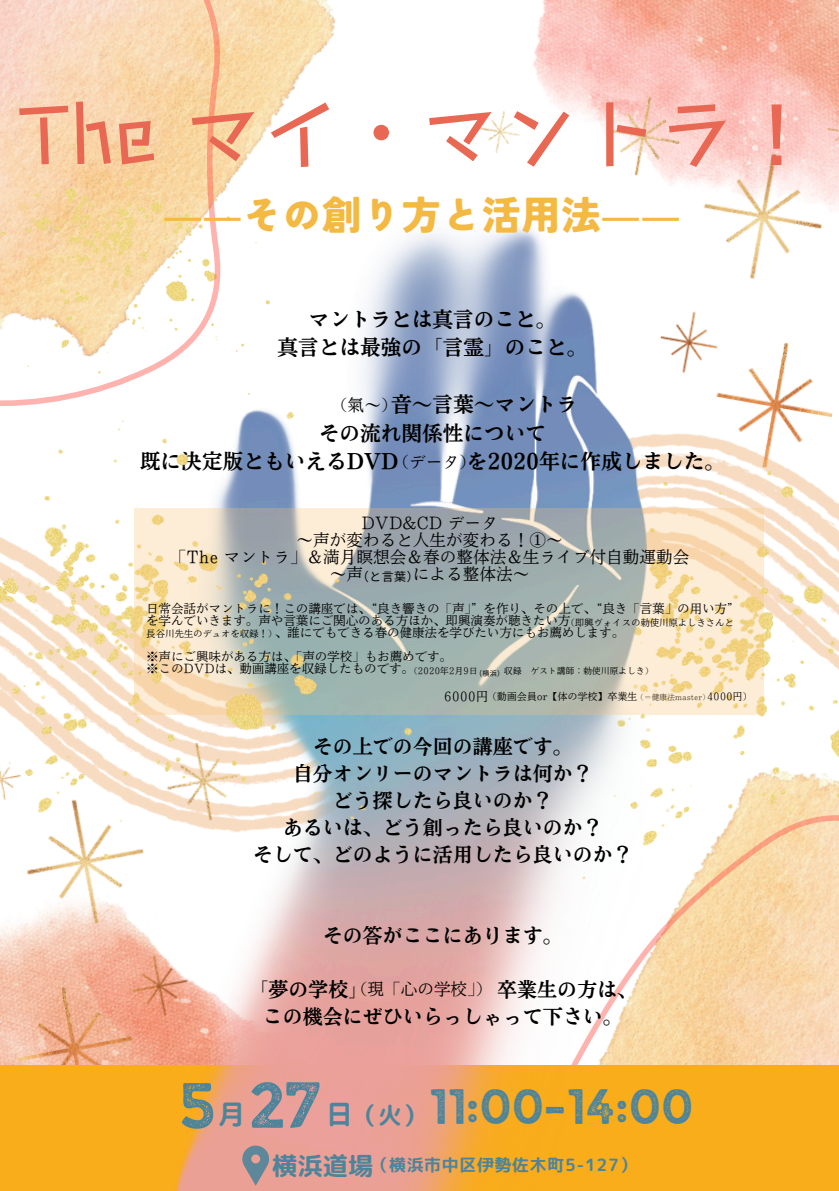
<style>
.page{position:relative;width:839px;height:1191px;background:#fff}
.page>*{position:absolute;margin:0;border:0;box-sizing:border-box;transform-origin:0 0}
.t1{font:79px "Canva Stick Std B";color:#e86853}
.t2{font:61.6px "JA Jaya Giri Sans Rough";color:#4c849b}
.t3{font:47px "JA Jaya Giri Sans Rough";color:#4c849b}
.t4{font:900 39.8px "Tsunagi Gothic";color:#f4b943}
.t5{font:27.4px "Nico Moji";color:#4c849b}
.t6{font:25.4px "rounded mplus 1 p bold";color:#4c849b}
.t7{font:23.8px "rounded mplus 1 p bold";color:#4c849b}
.t8{font:20.6px "Nud Motoya Mincho Std W6";color:#000}
.t9{font:20px "Nud Motoya Mincho Std W6";color:#000}
.t10{font:17px "rounded mplus 1 p bold";letter-spacing:.04em;color:#4c849b}
.t11{font:16px "Nud Motoya Mincho Std W2 b";letter-spacing:.04em;color:#000}
.t12{font:12px "Nud Motoya Mincho Std W2 b";letter-spacing:.04em;color:#000}
.t13{font:12px "Noto Sans JP";color:#000}
.t14{font:9.6px "Nud Motoya Mincho Std W2 b";letter-spacing:.04em;color:#000}
.t15{font:9px "Nud Motoya Mincho Std W2 b";letter-spacing:.04em;color:#000}
.t16{font:8.4px "Nud Motoya Mincho Std W2 b";letter-spacing:.04em;color:#000}
.t17{font:7.4px "Nud Motoya Mincho Std W2 b";letter-spacing:.04em;color:#000}
.t18{font:7px "Noto Sans JP";color:#000}
.s1{font-family:"Noto Sans";font-weight:400}
</style>
<div class="page">
<img style="left:220px;top:0;width:116px;height:128px">
<img style="left:536px;top:0;width:302px;height:49px">
<img style="left:220px;top:113px;width:50px;height:106px">
<svg style="left:0;top:0;width:220px;height:394px"></svg>
<svg style="left:648px;top:907px;width:190px;height:159px;background:#f8d5a7"></svg>
<img style="left:0;top:875px;width:174px;height:191px">
<img style="left:479px;top:49px;width:359px;height:377px">
<img style="left:648px;top:426px;width:190px;height:481px">
<div style="left:0;top:1066px;width:838px;height:125px;background:#faad1b"></div>
<img style="left:174px;top:219px;width:474px;height:972px">
<svg style="left:242px;top:1146px;width:27px;height:40px"></svg>
<img style="left:0;top:394px;width:411px;height:481px">
<svg style="left:134px;top:508px;width:629px;height:207px;background:#c5c5b5"></svg>
<p class="t1" style="left:18px;top:93px;width:800px">The マイ・マントラ！</p>
<p class="t4" style="left:163px;top:195px;width:519px"><span class="s1">――</span>その創り方と活用法<span class="s1">――</span></p>
<p class="t8" style="left:308px;top:309px;width:249px">マントラとは真言のこと。</p>
<h3 class="t8" style="left:277px;top:337px;width:311px">真言とは最強の「言霊」のこと。</h3>
<h5 class="t8" style="left:391px;top:394px;width:187px">音〜言葉〜マントラ</h5>
<h5 class="t8" style="left:319px;top:423px;width:229px">その流れ関係性について</h5>
<h5 class="t8" style="left:140px;top:451px;width:260px">既に決定版ともいえるDVD</h5>
<p class="t11" style="left:393px;top:454px;width:84px">（データ）</p>
<h5 class="t8" style="left:466px;top:451px;width:260px">を2020年に作成しました。</h5>
<p class="t11" style="left:331px;top:397px;width:68px">（氣〜）</p>
<p class="t11" style="left:362px;top:514px;width:137px">DVD&amp;CD データ</p>
<p class="t11" style="left:297px;top:532px;width:265px">～声が変わると人生が変わる！①～</p>
<p class="t11" style="left:170px;top:549px;width:520px">「The マントラ」＆満月瞑想会＆春の整体法＆生ライブ付自動運動会</p>
<p class="t11" style="left:330px;top:566px;width:34px">～声</p>
<p class="t11" style="left:413px;top:566px;width:115px">による整体法～</p>
<p class="t12" style="left:146px;top:602px;width:594px">日常会話がマントラに！この講座では、“良き響きの「声」”を作り、その上で、“良き「言葉」の用い方”</p>
<p class="t12" style="left:146px;top:614px;width:424px">を学んでいきます。声や言葉にご関心のある方ほか、即興演奏が聴きたい方</p>
<p class="t12" style="left:275px;top:626px;width:350px">、誰にでもできる春の健康法を学びたい方にもお薦めします。</p>
<p class="t12" style="left:146px;top:650px;width:307px">※声にご興味がある方は、「声の学校」もお薦めです。</p>
<p class="t12" style="left:146px;top:662px;width:269px">※このDVDは、動画講座を収録したものです。</p>
<p class="t13" style="left:357px;top:567px;width:63px">（と言葉）</p>
<p class="t15" style="left:566px;top:618px;width:170px">（即興ヴォイスの勅使川原よしきさんと</p>
<p class="t15" style="left:147px;top:629px;width:132px">長谷川先生のデュオを収録！）</p>
<p class="t16" style="left:409px;top:667px;width:67px">（2020年2月 9日</p>
<p class="t18" style="left:475px;top:668px;width:31px">（横浜）</p>
<p class="t16" style="left:504px;top:667px;width:151px">収録 ゲスト講師：勅使川原よしき）</p>
<p class="t12" style="left:444px;top:691px;width:45px">6000円</p>
<p class="t14" style="left:487px;top:692px;width:151px">（動画会員or【体の学校】卒業生</p>
<p class="t14" style="left:707px;top:692px;width:46px">4000円）</p>
<p class="t17" style="left:636px;top:693px;width:75px">（＝健康法master）</p>
<p class="t9" style="left:313px;top:736px;width:261px">その上での今回の講座です。</p>
<p class="t9" style="left:293px;top:763px;width:301px">自分オンリーのマントラは何か？</p>
<p class="t9" style="left:333px;top:790px;width:221px">どう探したら良いのか？</p>
<p class="t9" style="left:283px;top:817px;width:321px">あるいは、どう創ったら良いのか？</p>
<p class="t9" style="left:253px;top:844px;width:381px">そして、どのように活用したら良いのか？</p>
<p class="t9" style="left:323px;top:925px;width:241px">その答がここにあります。</p>
<p class="t9" style="left:248px;top:979px;width:121px">「夢の学校」</p>
<p class="t9" style="left:497px;top:979px;width:141px">卒業生の方は、</p>
<p class="t9" style="left:263px;top:1006px;width:361px">この機会にぜひいらっしゃって下さい。</p>
<p class="t11" style="left:351px;top:981px;width:143px">（現「心の学校」）</p>
<p class="t2" style="left:182px;top:1080px;width:39px">5</p>
<p class="t5" style="left:218px;top:1101px;width:29px">月</p>
<p class="t2" style="left:251px;top:1080px;width:76px">27</p>
<p class="t5" style="left:326px;top:1101px;width:29px">日</p>
<p class="t7" style="left:353px;top:1098px;width:75px">（火）</p>
<p class="t3" style="left:431px;top:1087px;width:266px">11:00-14:00</p>
<h3 class="t6" style="left:272px;top:1147px;width:103px">横浜道場</h3>
<p class="t10" style="left:371px;top:1153px;width:266px">（横浜市中区伊勢佐木町5-127）</p>
</div>
